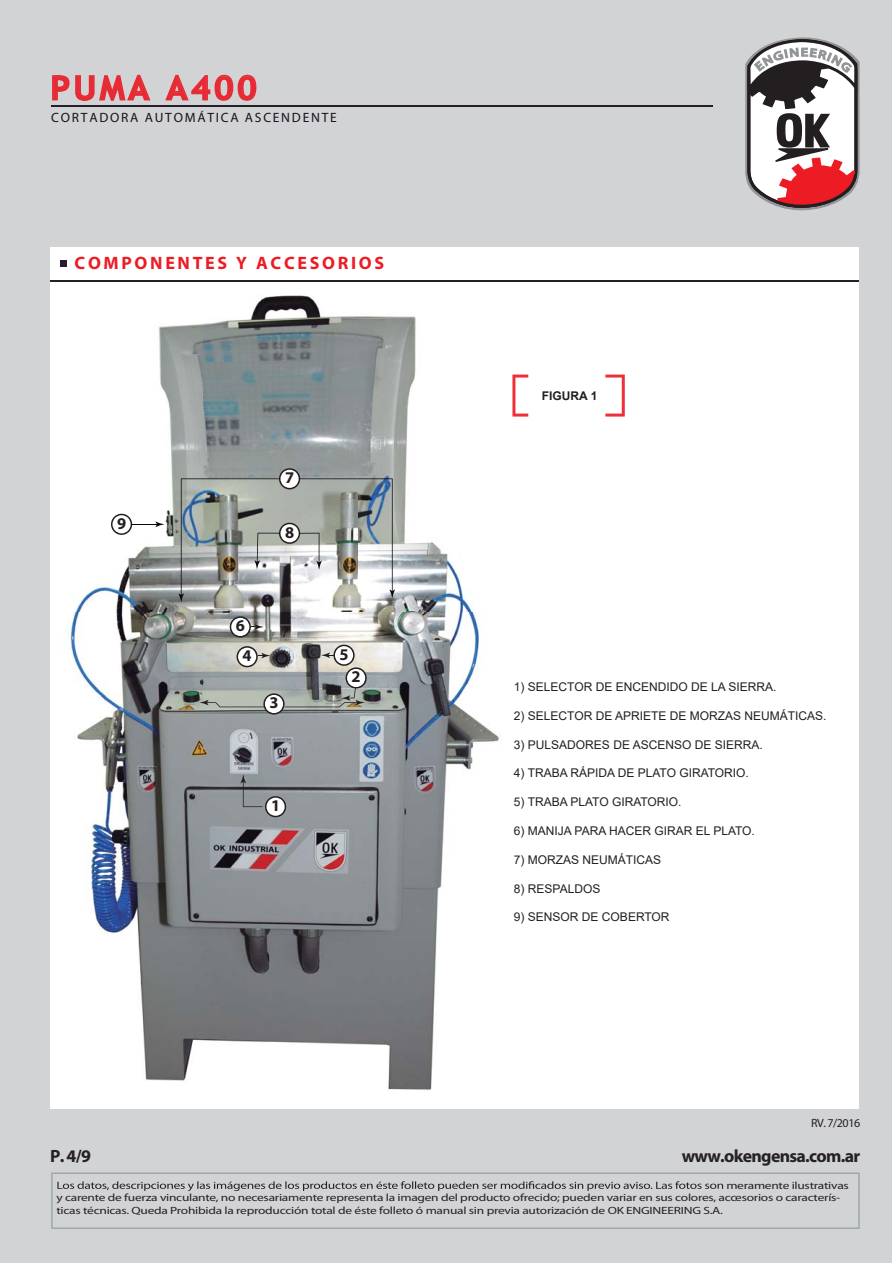
<style>
.page{position:relative;width:893px;height:1263px;background:#fff}
.page>*{position:absolute;margin:0;border:0;box-sizing:border-box;transform-origin:0 0}
.t1{font:condensed 49.35px "Tw Cen";color:#231f20;scale:1.32 1}
.t2{font:700 33.15px "Trebuchet MS";letter-spacing:.1em;color:#e72a33}
.t3{font:700 18px "Myriad Pro";letter-spacing:.15em;color:#ed1c24}
.t4{font:700 17.85px "Myriad Pro";letter-spacing:-.04em;color:#261f27}
.t5{font:700 16.5px "Myriad Pro";color:#231f20}
.t6{font:13.5px "Myriad Pro";letter-spacing:.13em;color:#1c1020}
.t7{font:12px "Arial";color:#231f20}
.t8{font:12px "Myriad Pro";color:#261f27}
.t9{font:700 12px "Arial";color:#231f20}
.t10{font:10.5px/12.6px "Myriad Pro";letter-spacing:-.02em;color:#261f27;scale:1.28 1}
</style>
<div class="page">
<div style="left:0;top:0;width:891px;height:1263px;background:#d1d3d4"></div>
<div style="left:50px;top:247px;width:809px;height:862px;background:#fff"></div>
<svg style="left:51px;top:1173px;width:809px;height:56px"></svg>
<svg style="left:57px;top:1181px;width:666px;height:10px"></svg>
<hr style="left:51px;top:105px;width:661px;height:1px;background:#261f27">
<svg style="left:745px;top:37px;width:115px;height:173px;background:#b49c9d"></svg>
<hr style="left:51px;top:280px;width:808px;height:1px;background:#261f27">
<svg style="left:52px;top:74px;width:99px;height:27px"></svg>
<svg style="left:165px;top:74px;width:92px;height:27px"></svg>
<div style="left:61px;top:260px;width:6px;height:7px;background:#291c31"></div>
<img style="left:68px;top:295px;width:431px;height:795px">
<svg style="left:240px;top:774px;width:46px;height:43px;background:#919598"></svg>
<svg style="left:230px;top:616px;width:34px;height:22px"></svg>
<svg style="left:199px;top:645px;width:168px;height:70px;background:#a5a8a5"></svg>
<img style="left:178px;top:468px;width:217px;height:134px">
<svg style="left:111px;top:514px;width:53px;height:21px"></svg>
<svg style="left:512px;top:375px;width:16px;height:42px"></svg>
<svg style="left:605px;top:375px;width:20px;height:42px"></svg>
<h2 class="t2" style="left:50px;top:67px;width:208px">PUMA A400</h2>
<p class="t6" style="left:51px;top:109px;width:287px">CORTADORA AUTOMÁTICA ASCENDENTE</p>
<h3 class="t3" style="left:75px;top:252px;width:311px">COMPONENTES Y ACCESORIOS</h3>
<h3 class="t5" style="left:117px;top:512px;width:11px">9</h3>
<h3 class="t5" style="left:285px;top:467px;width:11px">7</h3>
<h3 class="t5" style="left:285px;top:521px;width:11px">8</h3>
<h3 class="t5" style="left:236px;top:615px;width:11px">6</h3>
<h3 class="t5" style="left:243px;top:645px;width:11px">4</h3>
<h3 class="t5" style="left:269px;top:692px;width:11px">3</h3>
<h3 class="t5" style="left:271px;top:795px;width:11px">1</h3>
<h3 class="t5" style="left:339px;top:643px;width:11px">5</h3>
<h3 class="t5" style="left:352px;top:666px;width:11px">2</h3>
<p class="t9" style="left:542px;top:387px;width:57px">FIGURA 1</p>
<h1 class="t1" style="left:774px;top:101px;width:43px">OK</h1>
<p class="t7" style="left:514px;top:679px;width:264px">1) SELECTOR DE ENCENDIDO DE LA SIERRA.</p>
<p class="t7" style="left:514px;top:707px;width:314px">2) SELECTOR DE APRIETE DE MORZAS NEUMÁTICAS.</p>
<p class="t7" style="left:514px;top:736px;width:250px">3) PULSADORES DE ASCENSO DE SIERRA.</p>
<p class="t7" style="left:514px;top:765px;width:236px">4) TRABA RÁPIDA DE PLATO GIRATORIO.</p>
<p class="t7" style="left:514px;top:794px;width:169px">5) TRABA PLATO GIRATORIO.</p>
<p class="t7" style="left:514px;top:823px;width:242px">6) MANIJA PARA HACER GIRAR EL PLATO.</p>
<p class="t7" style="left:514px;top:851px;width:149px">7) MORZAS NEUMÁTICAS</p>
<p class="t7" style="left:514px;top:880px;width:88px">8) RESPALDOS</p>
<p class="t7" style="left:514px;top:909px;width:157px">9) SENSOR DE COBERTOR</p>
<p class="t8" style="left:811px;top:1116px;width:51px">RV. 7/2016</p>
<h3 class="t4" style="left:50px;top:1145px;width:42px">P. 4/9</h3>
<h3 class="t4" style="left:682px;top:1145px;width:180px">www.okengensa.com.ar</h3>
<p class="t10" style="left:56px;top:1179px;width:620px;text-indent:670px">meramente ilustrativas y carente de fuerza vinculante, no necesariamente representa la imagen del producto ofrecido; pueden variar en sus colores, accesorios o caracterís&shy;ticas técnicas. Queda Prohibida la reproducción total de éste folleto ó manual sin previa autorización de OK ENGINEERING S.A.</p>
</div>
